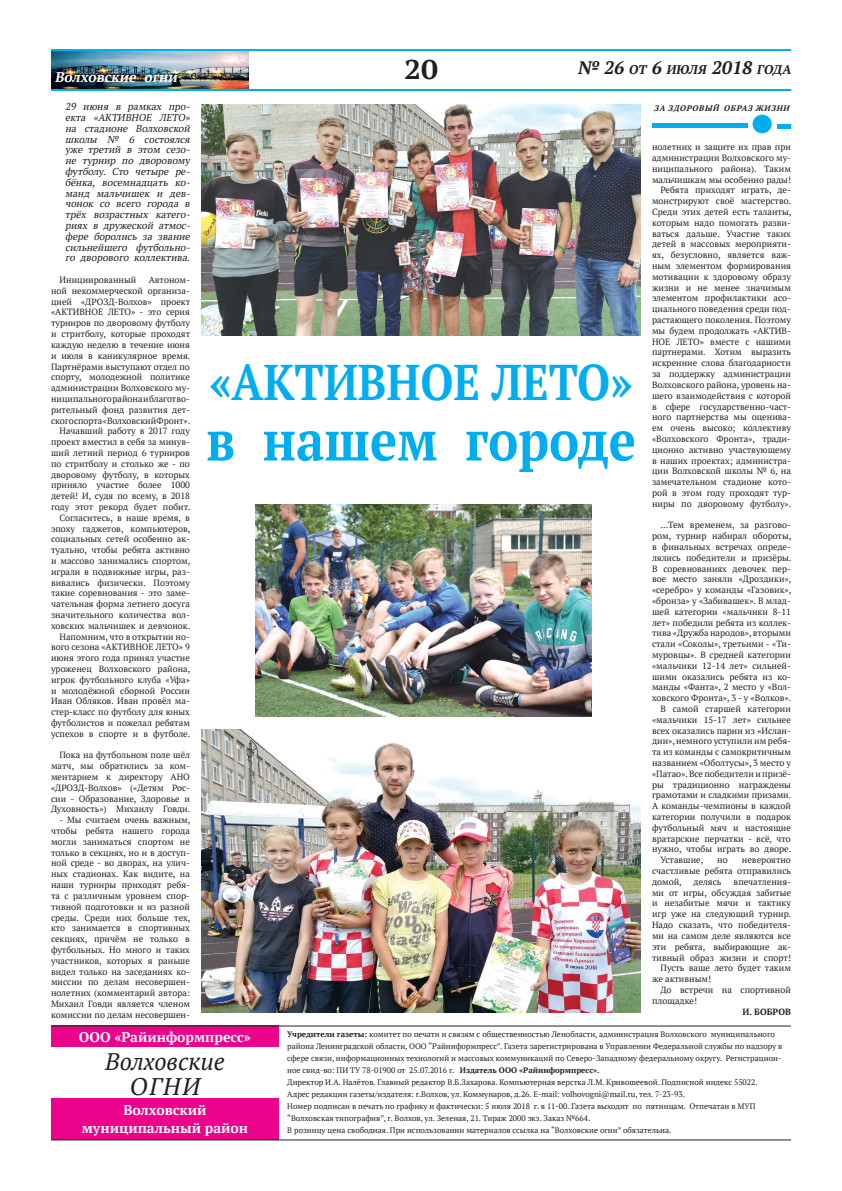
<style>
.page{position:relative;width:842px;height:1191px;background:#fff}
.page>*{position:absolute;margin:0;border:0;box-sizing:border-box;transform-origin:0 0}
.t1{font:700 57.5px "PT Serif";color:#00aeef;scale:.88 1}
.t2{font:700 50px "PT Serif";color:#00aeef;scale:.88 1}
.t3{font:700 27px "PT Serif";color:#231f20;scale:1.11 1}
.t4{font:italic 24px/25px "PT Serif";color:#231f20;text-align:center}
.t5{font:700 14px/18px "PT Serif";color:#fff;text-align:center}
.t6{font:italic 700 14px "PT Serif";color:#fff}
.t7{font:italic 700 12.6px "PT Serif";color:#231f20}
.t8{font:italic 10px/10.8px "PT Serif";color:#231f20}
.t9{font:9px/10.8px "PT Serif";color:#231f20;text-align:justify}
.t10{font:700 9px "PT Serif";color:#231f20}
.t11{font:8px/12px "PT Serif";color:#231f20}
.t12{font:italic 700 8px "PT Serif";color:#231f20}
.s1{font-size:18px}
.s2{font-weight:700}
</style>
<div class="page">
<div style="left:51px;top:1025px;width:227px;height:22px;background:#ed028c"></div>
<div style="left:51px;top:1098px;width:227px;height:42px;background:#ed028c"></div>
<img style="left:201px;top:104px;width:440px;height:231px">
<img style="left:201px;top:730px;width:440px;height:282px">
<hr style="left:652px;top:124px;width:95px;height:4px;background:#00aeef">
<div style="left:777px;top:124px;width:14px;height:5px;background:#00aeef"></div>
<div style="left:752px;top:115px;width:20px;height:18px;background:#00aeef;border-radius:50%"></div>
<hr style="left:51px;top:1025px;width:740px;height:1px;background:#231f20">
<hr style="left:51px;top:1139px;width:740px;height:1px;background:#231f20">
<img style="left:255px;top:504px;width:336px;height:212px">
<hr style="left:51px;top:49px;width:740px;height:2px;background:#00aeef">
<hr style="left:51px;top:89px;width:740px;height:2px;background:#00aeef">
<img style="left:51px;top:51px;width:198px;height:38px">
<h3 class="t6" style="left:55px;top:67px;width:127px">Волховские огни</h3>
<p class="t8" style="left:65px;top:101px;width:128px">29 июня в рамках про&shy;екта «АКТИВНОЕ ЛЕТО» на стадионе Волховской школы № 6 состоялся уже третий в этом сезо&shy;не турнир по дворовому футболу. Сто четыре ре&shy;бёнка, восемнадцать ко&shy;манд мальчишек и дев&shy;чонок со всего города в трёх возрастных катего&shy;риях в дружеской атмос&shy;фере боролись за звание сильнейшего футбольно&shy;го дворового коллектива.</p>
<p class="t9" style="left:60px;top:274px;width:78px">Инициированный</p>
<p class="t9" style="left:51px;top:274px;width:141px;text-align:right">Автоном-<br>ной некоммерческой организа&shy;цией «ДРОЗД-Волхов» проект «АКТИВНОЕ ЛЕТО» - это серия турниров по дворовому футболу и стритболу, которые проходят каждую неделю в течение июня и июля в каникулярное время.<br>Партнёрами выступают отдел по спорту, молодежной политике администрации Волховского му&shy;ниципального района и благотво&shy;рительный фонд развития дет&shy;ского спорта «Волховский Фронт».<br>Начавший работу в 2017 году проект вместил в себя за минув&shy;ший летний период 6 турниров по стритболу и столько же - по дворовому футболу, в которых приняло участие более 1000 детей! И, судя по всему, в 2018 году этот рекорд будет побит.<br>Согласитесь, в наше время, в эпоху гаджетов, компьютеров, социальных сетей особенно ак&shy;туально, чтобы ребята активно и массово занимались спортом, играли в подвижные игры, раз&shy;вивались физически. Поэтому такие соревнования - это заме&shy;чательная форма летнего досуга значительного количества вол&shy;ховских мальчишек и девчонок.<br>Напомним, что в открытии но&shy;вого сезона «АКТИВНОЕ ЛЕТО» 9 июня этого года принял участие уроженец Волховского района, игрок футбольного клуба «Уфа» и молодёжной сборной России<br>Иван Обляков. Иван провёл ма&shy;стер-класс по футболу для юных футболистов и пожелал ребятам успехов в спорте и в футболе.</p>
<p class="t9" style="left:51px;top:749px;width:141px;text-indent:9px">Пока на футбольном поле шёл матч, мы обратились за ком&shy;ментарием к директору АНО «ДРОЗД-Волхов» («Детям Рос&shy;сии - Образование, Здоровье и Духовность») Михаилу Говди.</p>
<p class="t9" style="left:51px;top:814px;width:141px;text-indent:9px">- Мы считаем очень важным, чтобы ребята нашего города могли заниматься спортом не только в секциях, но и в доступ&shy;ной среде - во дворах, на улич&shy;ных стадионах. Как видите, на наши турниры приходят ребя&shy;та с различным уровнем спор&shy;тивной подготовки и из разной среды. Среди них больше тех, кто занимается в спортивных секциях, причём не только в футбольных. Но много и таких участников, которых я раньше видел только на заседаниях ко&shy;миссии по делам несовершен&shy;нолетних (комментарий автора:<br>Михаил Говди является членом комиссии по делам несовершен-</p>
<h3 class="t3" style="left:404px;top:51px;width:32px">20</h3>
<h3 class="t7" style="left:577px;top:61px;width:218px"><span class="s1">№ 26</span> от <span class="s1">6</span> июля <span class="s1">2018</span> года</h3>
<h2 class="t2" style="left:209px;top:349px;width:482px">«АКТИВНОЕ ЛЕТО»</h2>
<h1 class="t1" style="left:206px;top:401px;width:490px">в нашем городе</h1>
<p class="t12" style="left:654px;top:103px;width:139px">ЗА ЗДОРОВЫЙ ОБРАЗ ЖИЗНИ</p>
<p class="t9" style="left:652px;top:141px;width:141px;text-align:right">нолетних и защите их прав при администрации Волховского му&shy;ниципального района). Таким мальчишкам мы особенно рады!<br>Ребята приходят играть, де&shy;монстрируют своё мастерство.<br>Среди этих детей есть таланты, которым надо помогать разви&shy;ваться дальше. Участие таких детей в массовых мероприяти&shy;ях, безусловно, является важ&shy;ным элементом формирования мотивации к здоровому образу жизни и не менее значимым элементом профилактики асо&shy;циального поведения среди под&shy;растающего поколения. Поэтому мы будем продолжать «АКТИВ-<br>НОЕ ЛЕТО» вместе с нашими партнерами. Хотим выразить искренние слова благодарности за поддержку администрации<br>Волховского района, уровень на&shy;шего взаимодействия с которой в сфере государственно-част&shy;ного партнерства мы оценива&shy;ем очень высоко; коллективу «Волховского Фронта», тради&shy;ционно активно участвующему в наших проектах; администра&shy;ции Волховской школы № 6, на замечательном стадионе кото&shy;рой в этом году проходят тур&shy;ниры по дворовому футболу».</p>
<p class="t9" style="left:660px;top:519px;width:132px">…Тем временем, за разгово-</p>
<p class="t9" style="left:652px;top:530px;width:141px">ром, турнир набирал обороты,</p>
<p class="t9" style="left:652px;top:541px;width:140px">в финальных встречах опреде-</p>
<p class="t9" style="left:652px;top:552px;width:141px">лялись победители и призёры.</p>
<p class="t9" style="left:652px;top:563px;width:140px">В соревнованиях девочек пер-</p>
<p class="t9" style="left:652px;top:573px;width:141px">вое место заняли «Дроздики»,</p>
<p class="t9" style="left:652px;top:584px;width:141px">«серебро» у команды «Газовик»,</p>
<p class="t9" style="left:652px;top:595px;width:140px">«бронза» у «Забивашек». В млад-</p>
<p class="t9" style="left:652px;top:606px;width:140px">шей категории «мальчики 8-11</p>
<p class="t9" style="left:652px;top:617px;width:140px">лет» победили ребята из коллек-</p>
<p class="t9" style="left:652px;top:627px;width:140px">тива «Дружба народов», вторыми</p>
<p class="t9" style="left:652px;top:638px;width:140px">стали «Соколы», третьими - «Ти-</p>
<p class="t9" style="left:652px;top:649px;width:140px">муровцы». В средней категории</p>
<p class="t9" style="left:652px;top:660px;width:140px">«мальчики 12-14 лет» сильней-</p>
<p class="t9" style="left:652px;top:671px;width:140px">шими оказались ребята из ко-</p>
<p class="t9" style="left:652px;top:681px;width:140px">манды «Фанта», 2 место у «Вол-</p>
<p class="t9" style="left:652px;top:692px;width:141px">ховского Фронта», 3 - у «Волков».</p>
<p class="t9" style="left:660px;top:703px;width:132px">В самой старшей категории</p>
<p class="t9" style="left:652px;top:714px;width:140px">«мальчики 15-17 лет» сильнее</p>
<p class="t9" style="left:652px;top:725px;width:140px">всех оказались парни из «Ислан-</p>
<p class="t9" style="left:652px;top:735px;width:140px">дии», немного уступили им ребя-</p>
<p class="t9" style="left:652px;top:746px;width:140px">та из команды с самокритичным</p>
<p class="t9" style="left:652px;top:757px;width:140px">названием «Оболтусы», 3 место у</p>
<p class="t9" style="left:652px;top:768px;width:140px">«Патао». Все победители и призё-</p>
<p class="t9" style="left:652px;top:779px;width:140px">ры традиционно награждены</p>
<p class="t9" style="left:652px;top:789px;width:141px">грамотами и сладкими призами.</p>
<p class="t9" style="left:652px;top:800px;width:140px">А команды-чемпионы в каждой</p>
<p class="t9" style="left:652px;top:811px;width:140px">категории получили в подарок</p>
<p class="t9" style="left:652px;top:822px;width:140px">футбольный мяч и настоящие</p>
<p class="t9" style="left:652px;top:833px;width:140px">вратарские перчатки - всё, что</p>
<p class="t9" style="left:652px;top:843px;width:141px">нужно, чтобы играть во дворе.</p>
<p class="t9" style="left:660px;top:854px;width:44px">Уставшие,</p>
<p class="t9" style="left:717px;top:854px;width:12px">но</p>
<p class="t9" style="left:652px;top:854px;width:141px;text-indent:90px">невероятно счастливые ребята отправились домой,</p>
<p class="t9" style="left:693px;top:876px;width:29px">делясь</p>
<p class="t9" style="left:734px;top:876px;width:59px">впечатления-</p>
<p class="t9" style="left:652px;top:887px;width:140px">ми от игры, обсуждая забитые</p>
<p class="t9" style="left:652px;top:897px;width:140px">и незабитые мячи и тактику</p>
<p class="t9" style="left:652px;top:908px;width:141px">игр уже на следующий турнир.</p>
<p class="t9" style="left:652px;top:919px;width:140px">Надо сказать, что победителя-</p>
<p class="t9" style="left:652px;top:930px;width:140px">ми на самом деле являются все</p>
<p class="t9" style="left:652px;top:941px;width:140px">эти ребята, выбирающие ак-</p>
<p class="t9" style="left:652px;top:951px;width:140px">тивный образ жизни и спорт!</p>
<p class="t9" style="left:660px;top:962px;width:132px">Пусть ваше лето будет таким</p>
<p class="t9" style="left:652px;top:973px;width:60px">же активным!</p>
<p class="t9" style="left:660px;top:984px;width:132px">До встречи на спортивной</p>
<p class="t9" style="left:652px;top:995px;width:46px">площадке!</p>
<p class="t10" style="left:742px;top:1005px;width:50px">И. БОБРОВ</p>
<h3 class="t5" style="left:79px;top:1028px;width:173px">ООО «Райинформпресс»</h3>
<h3 class="t4" style="left:105px;top:1048px;width:121px">Волховские<br>ОГНИ</h3>
<h3 class="t5" style="left:82px;top:1101px;width:168px">Волховский муниципальный район</h3>
<p class="t11" style="left:287px;top:1028px;width:497px"><span class="s2">Учредители газеты:</span> комитет по печати и связям с общественностью Ленобласти, администрация Волховского муниципального района Ленинградской области, ООО “Райинформпресс”. Газета зарегистрирована в Управлении Федеральной службы по надзору в сфере связи, информационных технологий и массовых коммуникаций по Северо-Западному федеральному округу. Регистрацион&shy;ное свид-во: ПИ ТУ 78-01900 от 25.07.2016 г. <span class="s2">Издатель ООО «Райинформпресс».<br></span>Директор И.А. Налётов. Главный редактор В.Б.Захарова. Компьютерная верстка Л.М. Кривошеевой. Подписной индекс 55022.<br>Адрес редакции газеты/издателя: г.Волхов, ул. Коммунаров, д.26. E-mail: volhovogni@mail.ru, тел. 7-23-93.<br>Номер подписан в печать по графику и фактически: 5 июля 2018 г. в 11-00. Газета выходит по пятницам. Отпечатан в МУП “Волховская типография”, г. Волхов, ул. Зеленая, 21. Тираж 2000 экз. Заказ №664.<br>В розницу цена свободная. При использовании материалов ссылка на “Волховские огни” обязательна.</p>
</div>
